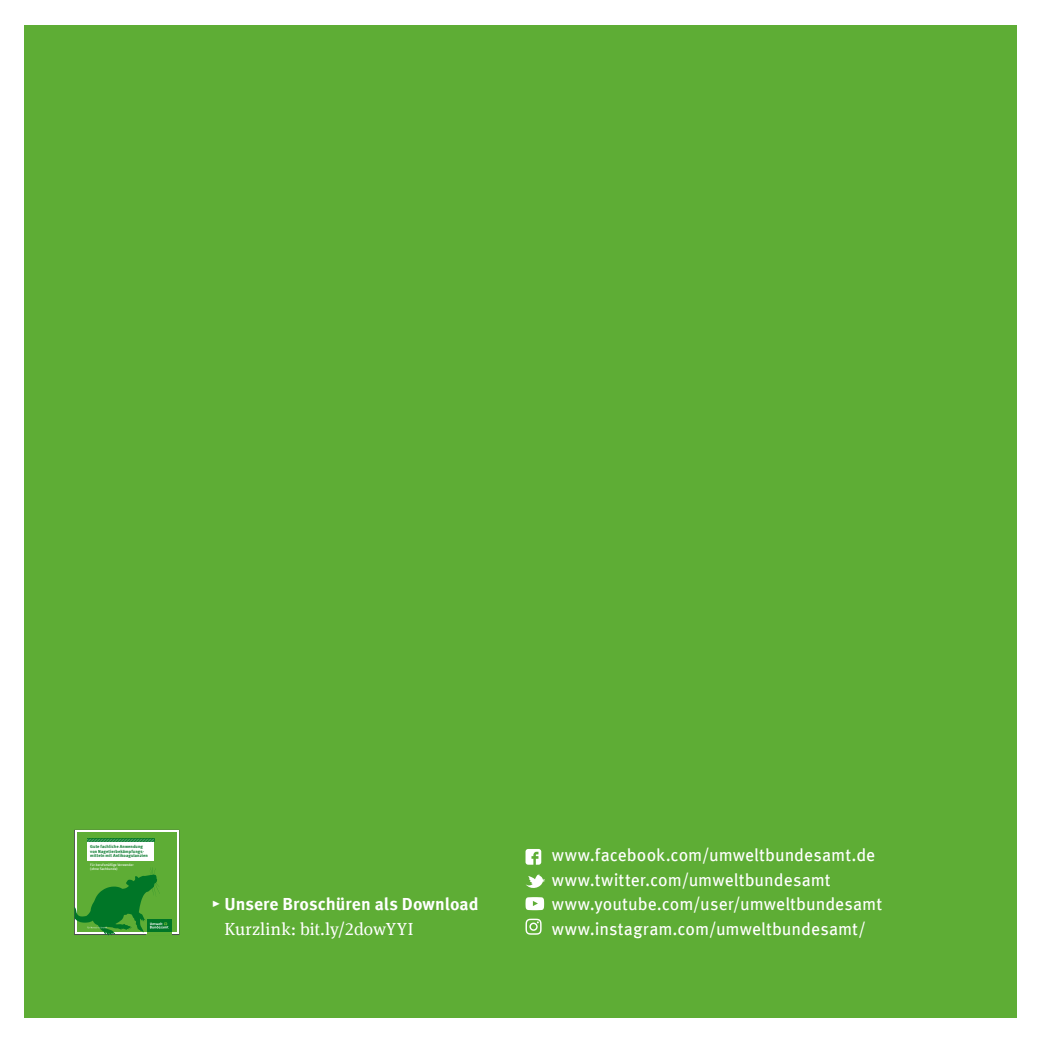
<style>
.page{position:relative;width:1042px;height:1042px;background:#fff}
.page>*{position:absolute;margin:0;border:0;box-sizing:border-box;transform-origin:0 0}
.t1{font:17.5px/24.5px "Meta Offc";color:#fff}
.t2{font:700 17.5px "Meta Offc";letter-spacing:.005em;color:#fff}
.t3{font:17.5px "Meta Serif Offc";color:#fff}
.t4{font:700 4.38px/4.4px "Meta Offc";letter-spacing:.02em;color:#007627}
.t5{font:3.5px/3.5px "Meta Offc";color:#fff}
.s1{font-family:"Meta Serif Offc";font-weight:400}
</style>
<div class="page">
<div style="left:25px;top:25px;width:992px;height:992px;background:#5ead35"></div>
<svg style="left:525px;top:849px;width:16px;height:16px"></svg>
<svg style="left:526px;top:874px;width:19px;height:14px"></svg>
<svg style="left:525px;top:897px;width:19px;height:13px"></svg>
<svg style="left:525px;top:918px;width:16px;height:16px"></svg>
<div style="left:75px;top:830px;width:103px;height:104px;background:#fff"></div>
<div style="left:77px;top:832px;width:100px;height:100px;background:#5ead35"></div>
<hr style="left:147px;top:932px;width:25px;height:2px;background:#5ead35">
<div style="left:147px;top:919px;width:25px;height:13px;background:#007627"></div>
<svg style="left:74px;top:867px;width:94px;height:68px"></svg>
<div style="left:87px;top:839px;width:67px;height:21px;background:#fff"></div>
<svg style="left:87px;top:839px;width:67px;height:2px"></svg>
<p class="t4" style="left:90px;top:844px;width:59px">Gute fachliche Anwendung von Nagetierbekämpfungs&shy;mitteln mit Antikoagulanzien</p>
<p class="t5" style="left:90px;top:863px;width:45px">Für berufsmäßige Verwender (ohne Sachkunde)</p>
<p class="t2" style="left:211px;top:894px;width:269px"><span class="s1">▸</span> Unsere Broschüren als Download</p>
<p class="t3" style="left:224px;top:918px;width:191px">Kurzlink: bit.ly/2dowYYI</p>
<p class="t1" style="left:552px;top:843px;width:332px">www.facebook.com/umweltbundesamt.de www.twitter.com/umweltbundesamt www.youtube.com/user/umweltbundesamt www.instagram.com/umweltbundesamt/</p>
</div>
